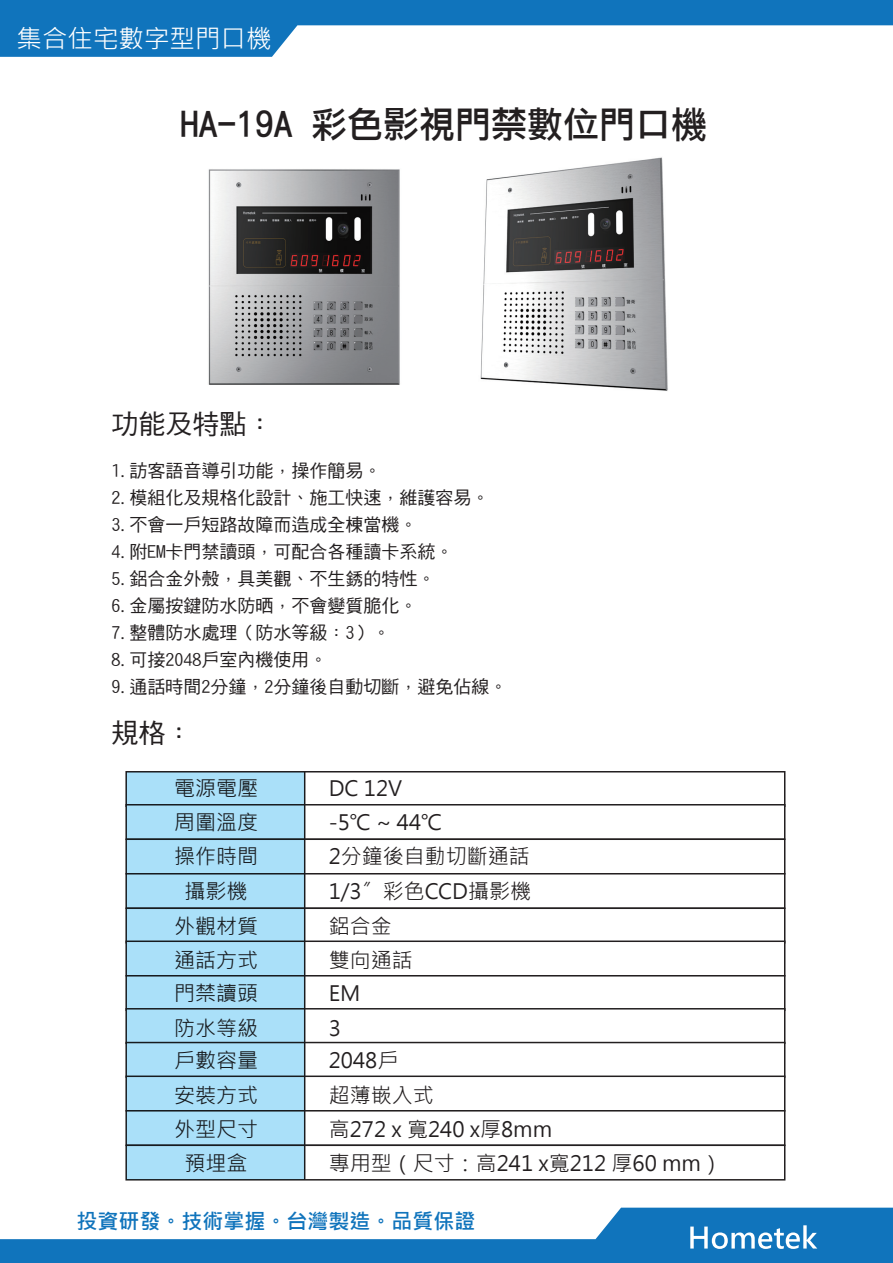
<style>
.page{position:relative;width:893px;height:1263px;background:#fff}
.page>*{position:absolute;margin:0;border:0;box-sizing:border-box;transform-origin:0 0}
.t1{font:36px "DF Li Hei W5 WIN BF";color:#231f20}
.t2{font:27px "DF Hei Md HKSCS U";color:#231f20}
.t3{font:25.5px "Microsoft Jheng Hei";color:#fff}
.t4{font:21px/34.2px "Microsoft Jheng Hei";color:#231f20}
.t5{font:700 21px "Microsoft Jheng Hei";color:#1074bc}
.t6{font:18px/27px "DF Hei Md HKSCS U";color:#231f20}
.s1{font-size:37.5px}
</style>
<div class="page">
<svg style="left:0;top:1208px;width:893px;height:55px;fill:#1074bc"></svg>
<svg style="left:0;top:0;width:893px;height:57px;fill:#1074bc"></svg>
<div style="left:125px;top:771px;width:660px;height:36px;border:2px solid #231f20"></div>
<div style="left:125px;top:804px;width:660px;height:36px;border:2px solid #231f20"></div>
<div style="left:125px;top:838px;width:660px;height:36px;border:2px solid #231f20"></div>
<div style="left:125px;top:873px;width:660px;height:36px;border:2px solid #231f20"></div>
<div style="left:125px;top:907px;width:660px;height:36px;border:2px solid #231f20"></div>
<div style="left:125px;top:940px;width:660px;height:36px;border:2px solid #231f20"></div>
<div style="left:125px;top:975px;width:660px;height:36px;border:2px solid #231f20"></div>
<div style="left:125px;top:1008px;width:660px;height:36px;border:2px solid #231f20"></div>
<div style="left:125px;top:1042px;width:660px;height:36px;border:2px solid #231f20"></div>
<div style="left:125px;top:1075px;width:660px;height:36px;border:2px solid #231f20"></div>
<div style="left:125px;top:1110px;width:660px;height:36px;border:2px solid #231f20"></div>
<div style="left:125px;top:1144px;width:660px;height:36px;border:2px solid #231f20"></div>
<hr style="left:304px;top:772px;width:1px;height:408px;background:#231f20">
<div style="left:126px;top:772px;width:179px;height:407px;background:#aae0f9"></div>
<svg style="left:690px;top:1225px;width:127px;height:24px"></svg>
<img style="left:208px;top:169px;width:192px;height:216px">
<img style="left:480px;top:157px;width:188px;height:234px">
<h3 class="t3" style="left:16px;top:23px;width:256px">集合住宅數字型門口機</h3>
<h1 class="t1" style="left:180px;top:106px;width:529px"><span class="s1">HA-19A</span> 彩色影視門禁數位門口機</h1>
<h2 class="t2" style="left:112px;top:411px;width:163px">功能及特點：</h2>
<p class="t6" style="left:112px;top:457px;width:397px">1.訪客語音導引功能，操作簡易。<br>2.模組化及規格化設計、施工快速，維護容易。<br>3.不會一戶短路故障而造成全棟當機。<br>4.附EM卡門禁讀頭，可配合各種讀卡系統。<br>5.鋁合金外殼，具美觀、不生銹的特性。<br>6.金屬按鍵防水防晒，不會變質脆化。<br>7.整體防水處理（防水等級：3）。<br>8.可接2048戶室內機使用。<br>9.通話時間2分鐘，2分鐘後自動切斷，避免佔線。</p>
<h2 class="t2" style="left:112px;top:719px;width:82px">規格：</h2>
<p class="t4" style="left:174px;top:771px;width:85px">電源電壓</p>
<p class="t4" style="left:329px;top:771px;width:203px">DC 12V<br>-5℃ ~ 44℃<br>2分鐘後自動切斷通話</p>
<p class="t4" style="left:174px;top:805px;width:85px">周圍溫度操作時間</p>
<p class="t4" style="left:184px;top:874px;width:64px">攝影機</p>
<p class="t4" style="left:329px;top:874px;width:204px">1/3〞彩色CCD攝影機</p>
<p class="t4" style="left:174px;top:909px;width:85px">外觀材質</p>
<p class="t4" style="left:329px;top:943px;width:85px">雙向通話</p>
<p class="t4" style="left:329px;top:909px;width:64px">鋁合金</p>
<p class="t4" style="left:174px;top:944px;width:85px;line-height:33px">通話方式門禁讀頭</p>
<p class="t4" style="left:329px;top:976px;width:33px">EM</p>
<p class="t4" style="left:174px;top:1011px;width:85px">防水等級</p>
<p class="t4" style="left:329px;top:1011px;width:14px">3</p>
<p class="t4" style="left:174px;top:1043px;width:85px">戶數容量</p>
<p class="t4" style="left:329px;top:1043px;width:71px">2048戶</p>
<p class="t4" style="left:174px;top:1078px;width:85px">安裝方式</p>
<p class="t4" style="left:329px;top:1078px;width:106px">超薄嵌入式</p>
<p class="t4" style="left:174px;top:1112px;width:85px;line-height:33.8px;text-align:center">外型尺寸預埋盒</p>
<p class="t4" style="left:329px;top:1112px;width:395px;line-height:33.8px">高272 x 寬240 x厚8mm<br>專用型（尺寸：高241 x寬212 厚60 mm）</p>
<p class="t5" style="left:76px;top:1208px;width:400px">投資研發。技術掌握。台灣製造。品質保證</p>
</div>
